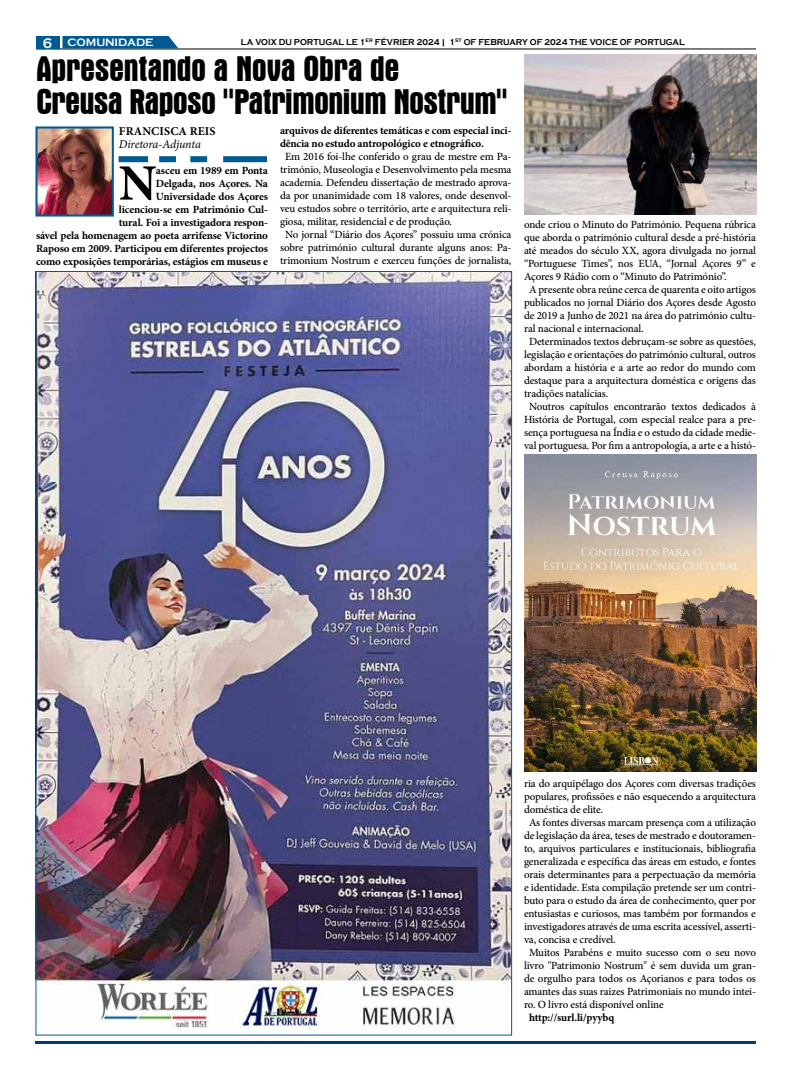
<style>
.page{position:relative;width:792px;height:1080px;background:#fff}
.page>*{position:absolute;margin:0;border:0;box-sizing:border-box;transform-origin:0 0}
.t1{font:700 51px "Minion Pro";color:#000}
.t2{font:700 condensed 36px/33px "Aurora BT";letter-spacing:-.02em;color:#000}
.t3{font:700 14.3px "Copperplate Gothic";color:#fff;scale:.91 1}
.t4{font:italic 12px "Minion Pro";letter-spacing:-.015em;color:#000}
.t5{font:700 12px "Minion Pro";letter-spacing:.01em;color:#000}
.t6{font:500 11px "Minion Pro";letter-spacing:-.01em;color:#000}
.t7{font:700 11px/13px "Minion Pro";letter-spacing:-.01em;color:#000;text-align:right}
.t8{font:700 11px "Copperplate Gothic";letter-spacing:-.01em;color:#fff}
.t9{font:700 8.8px "Copperplate Gothic";color:#000;scale:.91 1}
</style>
<div class="page">
<hr style="left:36px;top:1041px;width:720px;height:3px;background:#003b77">
<hr style="left:36px;top:48px;width:720px;height:1px;background:#000">
<svg style="left:62px;top:36px;width:116px;height:12px"></svg>
<div style="left:36px;top:36px;width:23px;height:12px;background:#005a96"></div>
<img style="left:37px;top:273px;width:473px;height:761px">
<img style="left:524px;top:454px;width:232px;height:318px">
<img style="left:524px;top:54px;width:232px;height:161px">
<img style="left:38px;top:129px;width:73px;height:85px">
<div style="left:35px;top:126px;width:79px;height:91px;border:2px solid #005a96"></div>
<div style="left:119px;top:156px;width:29px;height:6px;background:#005a96"></div>
<div style="left:159px;top:156px;width:17px;height:6px;background:#005a96"></div>
<div style="left:190px;top:156px;width:17px;height:6px;background:#005a96"></div>
<div style="left:223px;top:156px;width:44px;height:6px;background:#005a96"></div>
<h3 class="t3" style="left:43px;top:35px;width:12px">6</h3>
<p class="t9" style="left:241px;top:37px;width:489px">LA VOIX DU PORTUGAL LE 1<sup>ER</sup> FÉVRIER 2024 | 1<sup>ST</sup> OF FEBRUARY OF 2024 THE VOICE OF PORTUGAL</p>
<p class="t8" style="left:67px;top:36px;width:87px">COMUNIDADE</p>
<h2 class="t2" style="left:36px;top:53px;width:473px">Apresentando a Nova Obra de<br>Creusa Raposo "Patrimonium Nostrum"</h2>
<p class="t7" style="left:280px;top:124px;width:233px;text-align:left">arquivos de diferentes temáticas e com especial inci&shy;dência no estudo antropológico e etnográfico.</p>
<p class="t6" style="left:285px;top:149px;width:228px">Em 2016 foi-lhe conferido o grau de mestre em Pa-</p>
<p class="t6" style="left:280px;top:162px;width:233px">trimónio, Museologia e Desenvolvimento pela mesma</p>
<p class="t6" style="left:280px;top:175px;width:233px">academia. Defendeu dissertação de mestrado aprova-</p>
<p class="t6" style="left:280px;top:188px;width:233px">da por unanimidade com 18 valores, onde desenvol-</p>
<p class="t6" style="left:280px;top:201px;width:233px">veu estudos sobre o território, arte e arquitectura reli-</p>
<p class="t6" style="left:280px;top:214px;width:174px">giosa, militar, residencial e de produção.</p>
<p class="t6" style="left:285px;top:227px;width:228px">No jornal “Diário dos Açores” possuiu uma crónica</p>
<p class="t6" style="left:280px;top:240px;width:233px">sobre património cultural durante alguns anos: Pa-</p>
<p class="t6" style="left:280px;top:253px;width:233px">trimonium Nostrum e exerceu funções de jornalista,</p>
<p class="t5" style="left:119px;top:123px;width:98px">FRANCISCA REIS</p>
<p class="t4" style="left:119px;top:136px;width:84px">Diretora-Adjunta</p>
<p class="t7" style="left:36px;top:163px;width:234px">asceu em 1989 em Ponta<br>Delgada, nos Açores. Na<br>Universidade dos Açores<br>licenciou-se em Património Cul-<br>tural. Foi a investigadora respon-<br>sável pela homenagem ao poeta arrifense Victorino Raposo em 2009. Participou em diferentes projectos como exposições temporárias, estágios em museus e</p>
<h1 class="t1" style="left:119px;top:147px;width:39px">N</h1>
<p class="t6" style="left:524px;top:217px;width:233px">onde criou o Minuto do Património. Pequena rúbrica</p>
<p class="t6" style="left:524px;top:230px;width:234px">que aborda o património cultural desde a pré-história</p>
<p class="t6" style="left:524px;top:243px;width:234px">até meados do século XX, agora divulgada no jornal</p>
<p class="t6" style="left:524px;top:256px;width:233px">“Portuguese Times”, nos EUA, “Jornal Açores 9” e</p>
<p class="t6" style="left:524px;top:269px;width:204px">Açores 9 Rádio com o “Minuto do Património”.</p>
<p class="t6" style="left:529px;top:282px;width:228px">A presente obra reúne cerca de quarenta e oito artigos</p>
<p class="t6" style="left:524px;top:295px;width:234px">publicados no jornal Diário dos Açores desde Agosto</p>
<p class="t6" style="left:524px;top:308px;width:233px">de 2019 a Junho de 2021 na área do património cultu-</p>
<p class="t6" style="left:524px;top:321px;width:121px">ral nacional e internacional.</p>
<p class="t6" style="left:529px;top:334px;width:228px">Determinados textos debruçam-se sobre as questões,</p>
<p class="t6" style="left:524px;top:347px;width:234px">legislação e orientações do património cultural, outros</p>
<p class="t6" style="left:524px;top:360px;width:233px">abordam a história e a arte ao redor do mundo com</p>
<p class="t6" style="left:524px;top:373px;width:234px">destaque para a arquitectura doméstica e origens das</p>
<p class="t6" style="left:524px;top:386px;width:86px">tradições natalícias.</p>
<p class="t6" style="left:529px;top:399px;width:228px">Noutros capítulos encontrarão textos dedicados à</p>
<p class="t6" style="left:524px;top:412px;width:233px">História de Portugal, com especial realce para a pre-</p>
<p class="t6" style="left:524px;top:425px;width:234px">sença portuguesa na Índia e o estudo da cidade medie-</p>
<p class="t6" style="left:524px;top:438px;width:233px">val portuguesa. Por fim a antropologia, a arte e a histó-</p>
<p class="t6" style="left:524px;top:776px;width:234px">ria do arquipélago dos Açores com diversas tradições</p>
<p class="t6" style="left:524px;top:789px;width:234px">populares, profissões e não esquecendo a arquitectura</p>
<p class="t6" style="left:524px;top:802px;width:81px">doméstica de elite.</p>
<p class="t6" style="left:529px;top:815px;width:229px">As fontes diversas marcam presença com a utilização</p>
<p class="t6" style="left:524px;top:828px;width:233px">de legislação da área, teses de mestrado e doutoramen-</p>
<p class="t6" style="left:524px;top:841px;width:233px">to, arquivos particulares e institucionais, bibliografia</p>
<p class="t6" style="left:524px;top:854px;width:233px">generalizada e específica das áreas em estudo, e fontes</p>
<p class="t6" style="left:524px;top:867px;width:233px">orais determinantes para a perpectuação da memória</p>
<p class="t6" style="left:524px;top:880px;width:234px">e identidade. Esta compilação pretende ser um contri-</p>
<p class="t6" style="left:524px;top:893px;width:233px">buto para o estudo da área de conhecimento, quer por</p>
<p class="t6" style="left:524px;top:906px;width:233px">entusiastas e curiosos, mas também por formandos e</p>
<p class="t6" style="left:524px;top:919px;width:233px">investigadores através de uma escrita acessível, asserti-</p>
<p class="t6" style="left:524px;top:932px;width:93px">va, concisa e credível.</p>
<p class="t6" style="left:529px;top:945px;width:229px">Muitos Parabéns e muito sucesso com o seu novo</p>
<p class="t6" style="left:524px;top:958px;width:234px">livro "Patrimonio Nostrum" é sem duvida um gran-</p>
<p class="t6" style="left:524px;top:971px;width:233px">de orgulho para todos os Açorianos e para todos os</p>
<p class="t6" style="left:524px;top:984px;width:234px">amantes das suas raizes Patrimoniais no mundo intei-</p>
<p class="t6" style="left:524px;top:997px;width:141px">ro. O livro está disponível online</p>
<p class="t7" style="left:529px;top:1010px;width:87px">http://surl.li/pyybq</p>
</div>
